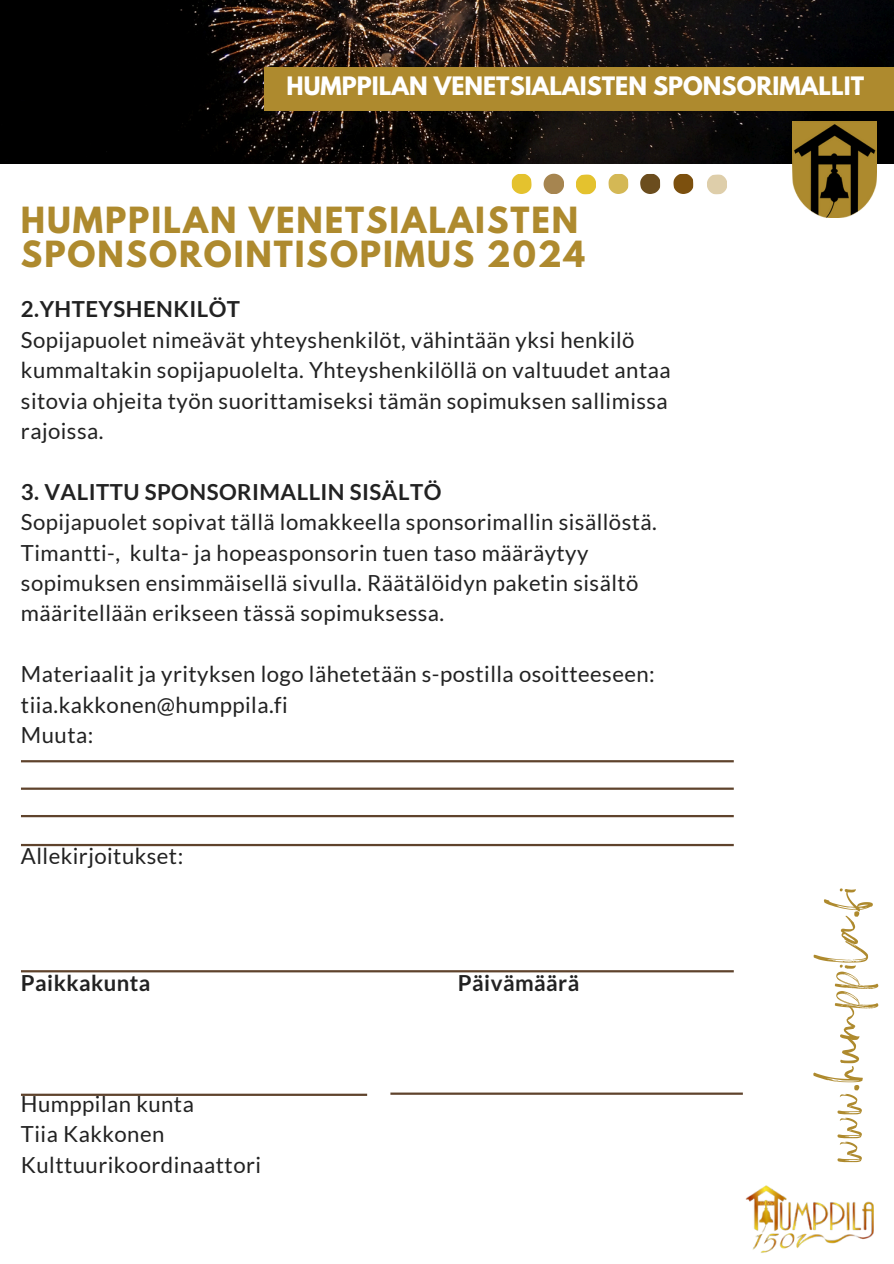
<style>
.page{position:relative;width:894px;height:1264px;background:#fff}
.page>*{position:absolute;margin:0;border:0;box-sizing:border-box;transform-origin:0 0}
.t1{font:52.5px "Sisterhood";letter-spacing:.02em;color:#ae8a2e}
.t2{font:700 31.95px/33.8px "League Spartan";letter-spacing:.06em;color:#ae8a2e}
.t3{font:700 22.5px "League Spartan";color:#fff}
.t4{font:22.2px/30.3px "Lato";letter-spacing:.02em;color:#222}
.t5{font:700 22.2px "Lato";letter-spacing:.02em;color:#222}
</style>
<div class="page">
<img style="left:0;top:0;width:893px;height:163px">
<div style="left:265px;top:67px;width:628px;height:43px;background:#ae8a2e"></div>
<svg style="left:543px;top:174px;width:20px;height:20px"></svg>
<svg style="left:576px;top:174px;width:20px;height:21px"></svg>
<svg style="left:673px;top:174px;width:20px;height:20px"></svg>
<svg style="left:707px;top:174px;width:20px;height:21px"></svg>
<svg style="left:608px;top:174px;width:20px;height:20px"></svg>
<svg style="left:640px;top:174px;width:20px;height:20px"></svg>
<svg style="left:511px;top:174px;width:21px;height:20px"></svg>
<img style="left:792px;top:121px;width:84px;height:96px">
<hr style="left:21px;top:844px;width:712px;height:2px;background:#5f432c">
<hr style="left:21px;top:970px;width:712px;height:2px;background:#5f432c">
<hr style="left:21px;top:1093px;width:346px;height:2px;background:#5f432c">
<hr style="left:21px;top:815px;width:712px;height:2px;background:#5f432c">
<hr style="left:21px;top:787px;width:712px;height:2px;background:#5f432c">
<hr style="left:21px;top:760px;width:712px;height:2px;background:#5f432c">
<hr style="left:390px;top:1092px;width:352px;height:2px;background:#5f432c">
<img style="left:745px;top:1185px;width:129px;height:68px">
<p class="t3" style="left:286px;top:75px;width:579px">HUMPPILAN VENETSIALAISTEN SPONSORIMALLIT</p>
<p class="t2" style="left:21px;top:207px;width:565px">HUMPPILAN VENETSIALAISTEN<br>SPONSOROINTISOPIMUS 2024</p>
<p class="t5" style="left:21px;top:295px;width:220px">2.YHTEYSHENKILÖT</p>
<p class="t4" style="left:21px;top:324px;width:651px">Sopijapuolet nimeävät yhteyshenkilöt, vähintään yksi henkilö kummaltakin sopijapuolelta. Yhteyshenkilöllä on valtuudet antaa sitovia ohjeita työn suorittamiseksi tämän sopimuksen sallimissa rajoissa.</p>
<p class="t5" style="left:21px;top:478px;width:422px">3. VALITTU SPONSORIMALLIN SISÄLTÖ</p>
<p class="t4" style="left:21px;top:506px;width:637px">Sopijapuolet sopivat tällä lomakkeella sponsorimallin sisällöstä.<br>Timantti-, kulta- ja hopeasponsorin tuen taso määräytyy sopimuksen ensimmäisellä sivulla. Räätälöidyn paketin sisältö määritellään erikseen tässä sopimuksessa.</p>
<p class="t4" style="left:21px;top:658px;width:635px">Materiaalit ja yrityksen logo lähetetään s-postilla osoitteeseen: tiia.kakkonen@humppila.fi<br>Muuta:</p>
<p class="t4" style="left:21px;top:840px;width:164px">Allekirjoitukset:</p>
<p class="t5" style="left:21px;top:968px;width:131px">Paikkakunta</p>
<p class="t5" style="left:458px;top:968px;width:123px">Päivämäärä</p>
<p class="t4" style="left:21px;top:1088px;width:241px">Humppilan kunta<br>Tiia Kakkonen<br>Kulttuurikoordinaattori</p>
<p class="t1" style="left:829px;top:1161px;width:277px;rotate:-90deg">www.humppila.fi</p>
</div>
